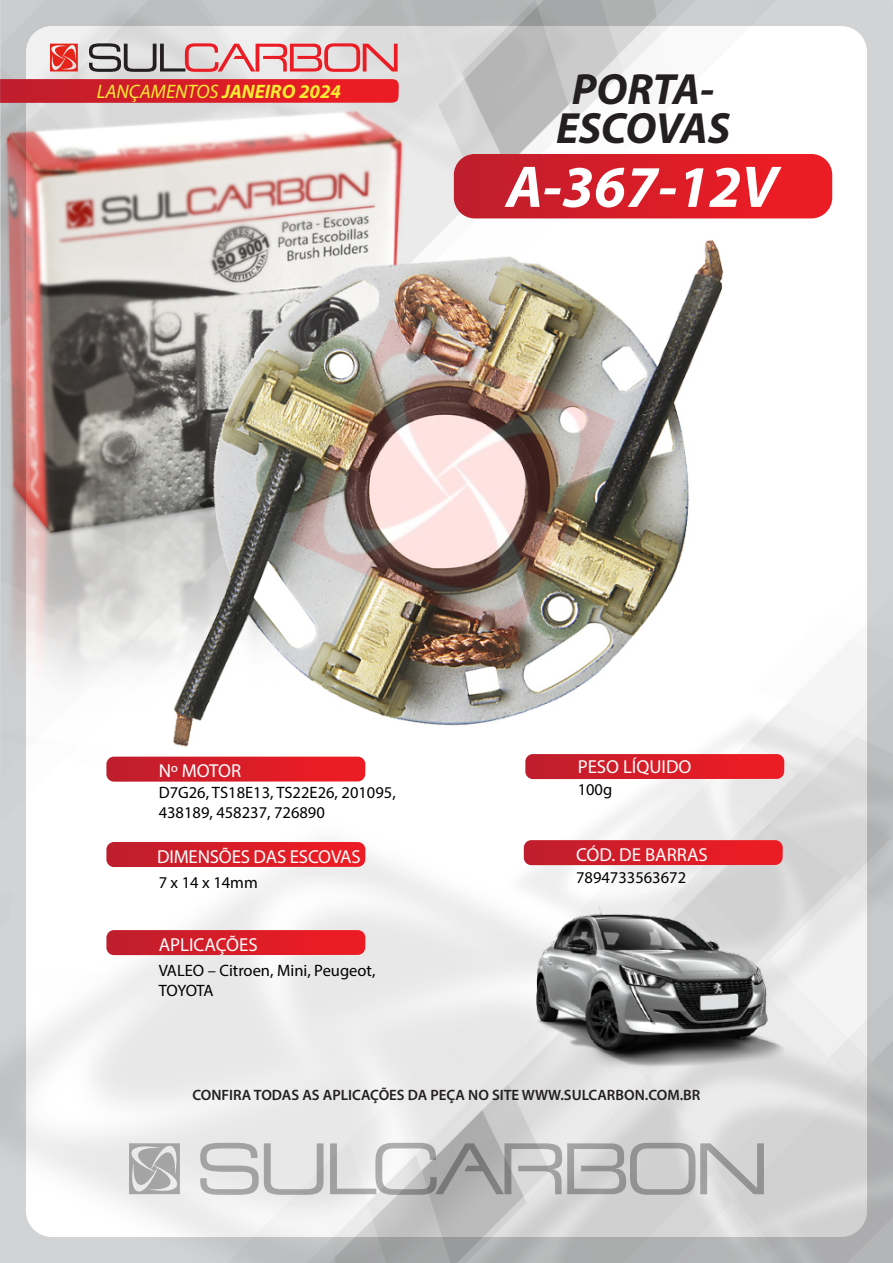
<style>
.page{position:relative;width:893px;height:1263px;background:#fff}
.page>*{position:absolute;margin:0;border:0;box-sizing:border-box;transform-origin:0 0}
.t1{font:italic 700 59.25px "Myriad Pro";color:#fff}
.t2{font:italic 700 43.95px/38.8px "Myriad Pro";letter-spacing:-.01em;color:#231f20;text-align:center}
.t3{font:italic 19.5px "Myriad Pro";color:#f9ed32}
.t4{font:18.75px "DIN Mittelschrift Alternate";color:#fff}
.t5{font:16.5px/19.8px "Myriad Pro";color:#000}
.t6{font:600 15px "Myriad Pro";color:#231f20}
.s1{font-weight:700}
</style>
<div class="page">
<img style="left:0;top:0;width:893px;height:1263px">
<svg style="left:200px;top:1143px;width:124px;height:52px;background:#d2d1d1"></svg>
<svg style="left:330px;top:1143px;width:434px;height:52px;background:#bfbfbf"></svg>
<svg style="left:129px;top:1143px;width:57px;height:52px;background:#bcbbbc"></svg>
<svg style="left:0;top:40px;width:399px;height:63px;background:#d87d81"></svg>
<svg style="left:106px;top:757px;width:259px;height:25px;background:#d8222d"></svg>
<svg style="left:106px;top:842px;width:259px;height:25px;background:#d81f2a"></svg>
<svg style="left:525px;top:754px;width:259px;height:25px;background:#d81f2a"></svg>
<svg style="left:524px;top:840px;width:259px;height:25px;background:#d81f2a"></svg>
<svg style="left:106px;top:930px;width:259px;height:25px;background:#d81f2a"></svg>
<svg style="left:454px;top:154px;width:378px;height:64px;background:#d8202b"></svg>
<img style="left:510px;top:885px;width:274px;height:192px">
<div style="left:709px;top:997px;width:21px;height:10px;background:#dddfe0"></div>
<p class="t3" style="left:97px;top:80px;width:246px">LANÇAMENTOS <span class="s1">JANEIRO 2024</span></p>
<h2 class="t2" style="left:556px;top:68px;width:176px">PORTA-<br>ESCOVAS</h2>
<h1 class="t1" style="left:506px;top:148px;width:273px">A-367-12V</h1>
<p class="t4" style="left:159px;top:759px;width:84px">Nº MOTOR</p>
<p class="t5" style="left:159px;top:782px;width:239px">D7G26, TS18E13, TS22E26, 201095,<br>438189, 458237, 726890</p>
<p class="t4" style="left:157px;top:845px;width:205px">DIMENSÕES DAS ESCOVAS</p>
<p class="t5" style="left:159px;top:872px;width:101px">7 x 14 x 14mm</p>
<p class="t4" style="left:159px;top:933px;width:101px">APLICAÇÕES</p>
<p class="t5" style="left:159px;top:960px;width:218px">VALEO – Citroen, Mini, Peugeot,<br>TOYOTA</p>
<p class="t4" style="left:578px;top:755px;width:115px">PESO LÍQUIDO</p>
<p class="t5" style="left:578px;top:780px;width:36px">100g</p>
<p class="t4" style="left:576px;top:843px;width:133px">CÓD. DE BARRAS</p>
<p class="t5" style="left:576px;top:868px;width:112px">7894733563672</p>
<p class="t6" style="left:192px;top:1085px;width:509px">CONFIRA TODAS AS APLICAÇÕES DA PEÇA NO SITE WWW.SULCARBON.COM.BR</p>
</div>
